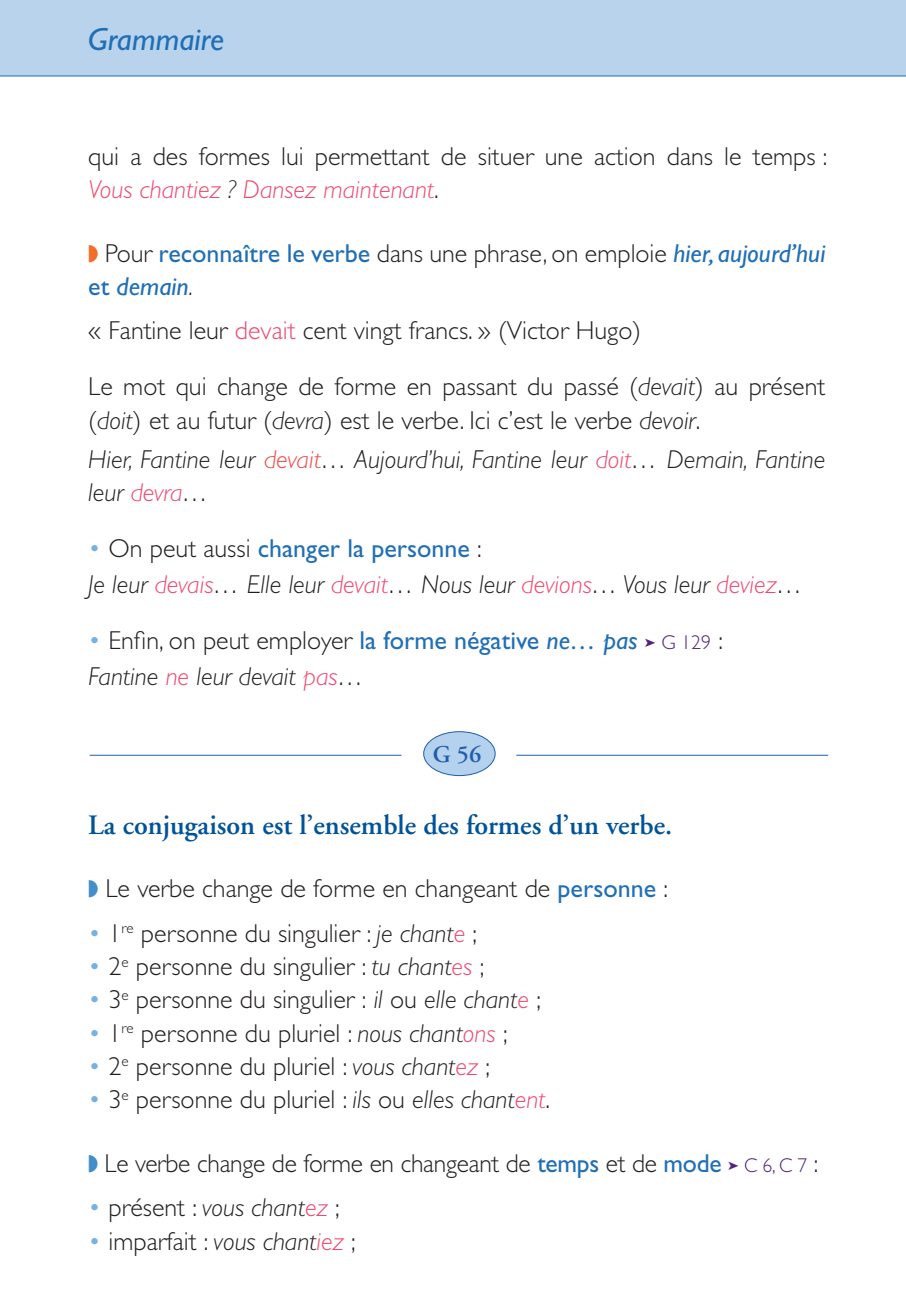
<style>
.page{position:relative;width:906px;height:1303px;background:#fff}
.page>*{position:absolute;margin:0;border:0;box-sizing:border-box;transform-origin:0 0}
.t1{font:italic 32px "Gill Sans";color:#206fb6}
.t2{font:600 28px "Adobe Garamond";color:#015399}
.t3{font:300 26px/33.2px "Gill Sans";color:#231f20}
.t4{font:italic 300 26px/38.8px "Gill Sans";color:#231f20}
.t5{font:600 24px "Adobe Garamond";color:#215da9}
.s1{font-style:italic;color:#ef486f}
.s2{font-style:italic}
.s3{color:#f36c2a}
.s4{font-weight:400;color:#206fb6}
.s5{font-weight:400;font-style:italic;color:#206fb6}
.s6{color:#ef486f}
.s7{font-style:normal}
.s8{color:#ef4b48}
.s9{font-style:normal;color:#78b1e0}
.s10{font-weight:400;font-style:normal;color:#206fb6}
.s11{color:#78b1e0}
.s12{color:#50237f}
.s13{font-size:20px;color:#50237f}
.s14{color:#448dcb}
</style>
<div class="page">
<div style="left:0;top:0;width:906px;height:76px;background:#b9d3ed"></div>
<hr style="left:0;top:75px;width:906px;height:1px;background:#206fb6">
<hr style="left:90px;top:755px;width:311px;height:1px;background:#215da9">
<hr style="left:516px;top:755px;width:312px;height:1px;background:#215da9">
<div style="left:424px;top:731px;width:71px;height:44px;background:#b4d1ed;border-radius:50%"></div>
<div style="left:423px;top:731px;width:72px;height:45px;border:1px solid #215da9;border-radius:50%"></div>
<p class="t1" style="left:88px;top:21px;width:137px">Grammaire</p>
<p class="t3" style="left:88px;top:139px;width:741px">qui a des formes lui permettant de situer une action dans le temps :<br><span class="s1">Vous chantiez</span> <span class="s2">?</span> <span class="s1">Dansez maintenant</span>.</p>
<p class="t3" style="left:88px;top:236px;width:739px"><span class="s3">◗</span> Pour <span class="s4">reconnaître le verbe</span> dans une phrase, on emploie <span class="s5">hier, aujourd’hui </span><span class="s4">et</span> <span class="s5">demain</span><span class="s2">.</span></p>
<p class="t3" style="left:88px;top:303px;width:739px;line-height:56px">« Fantine leur <span class="s6">devait</span> cent vingt francs. » (Victor Hugo)<br>Le mot qui change de forme en passant du passé (<span class="s2">devait</span>) au présent</p>
<p class="t4" style="left:88px;top:400px;width:739px"><span class="s7">(</span>doit<span class="s7">) et au futur (</span>devra<span class="s7">) est le verbe. Ici c’est le verbe</span> devoir<span class="s7">.<br></span>Hier, Fantine leur <span class="s8">devait</span>… Aujourd’hui, Fantine leur <span class="s6">doit</span>… Demain, Fantine</p>
<p class="t4" style="left:88px;top:473px;width:122px">leur <span class="s6">devra</span>…</p>
<p class="t4" style="left:88px;top:530px;width:716px;line-height:36px"><span class="s9">•</span> <span class="s7">On peut aussi</span> <span class="s10">changer la personne</span> <span class="s7">:<br></span>Je leur <span class="s6">devais</span>… Elle leur <span class="s6">devait</span>… Nous leur <span class="s6">devions</span>… Vous leur <span class="s6">deviez</span>…</p>
<p class="t3" style="left:88px;top:622px;width:636px;line-height:36px"><span class="s11">•</span> Enfin, on peut employer <span class="s4">la forme négative</span> <span class="s5">ne… pas</span> <span class="s12">➤</span> <span class="s13">G 129</span> :<br><span class="s2">Fantine</span> <span class="s1">ne</span> <span class="s2">leur devait</span> <span class="s1">pas</span><span class="s2">…</span></p>
<p class="t5" style="left:433px;top:741px;width:50px">G 56</p>
<p class="t2" style="left:88px;top:809px;width:585px">La conjugaison est l’ensemble des formes d’un verbe.</p>
<p class="t3" style="left:88px;top:872px;width:581px"><span class="s14">◗</span> Le verbe change de forme en changeant de <span class="s4">personne</span> :</p>
<p class="t3" style="left:88px;top:916px;width:390px"><span class="s11">•</span> 1<sup>re</sup> personne du singulier : <span class="s2">je chant</span><span class="s1">e</span> ;</p>
<p class="t3" style="left:88px;top:950px;width:398px"><span class="s11">•</span> 2<sup>e</sup> personne du singulier : <span class="s2">tu chant</span><span class="s1">es</span> ;</p>
<p class="t3" style="left:88px;top:983px;width:454px"><span class="s11">•</span> 3<sup>e</sup> personne du singulier : <span class="s2">il</span> ou <span class="s2">elle chant</span><span class="s1">e</span> ;</p>
<p class="t3" style="left:88px;top:1016px;width:421px"><span class="s11">•</span> 1<sup>re</sup> personne du pluriel : <span class="s2">nous chant</span><span class="s1">ons</span> ;</p>
<p class="t3" style="left:88px;top:1049px;width:403px"><span class="s11">•</span> 2<sup>e</sup> personne du pluriel : <span class="s2">vous chant</span><span class="s1">ez</span> ;</p>
<p class="t3" style="left:88px;top:1083px;width:463px"><span class="s11">•</span> 3<sup>e</sup> personne du pluriel : <span class="s2">ils</span> ou <span class="s2">elles chant</span><span class="s1">ent</span>.</p>
<p class="t3" style="left:88px;top:1146px;width:732px"><span class="s14">◗</span> Le verbe change de forme en changeant de <span class="s4">temps</span> et de <span class="s4">mode</span> <span class="s12">➤</span> <span class="s13">C 6, C 7</span> :</p>
<p class="t3" style="left:88px;top:1191px;width:253px"><span class="s11">•</span> présent : <span class="s2">vous chant</span><span class="s1">ez</span> ;</p>
<p class="t3" style="left:88px;top:1224px;width:269px"><span class="s11">•</span> imparfait : <span class="s2">vous chant</span><span class="s1">iez</span> ;</p>
</div>
